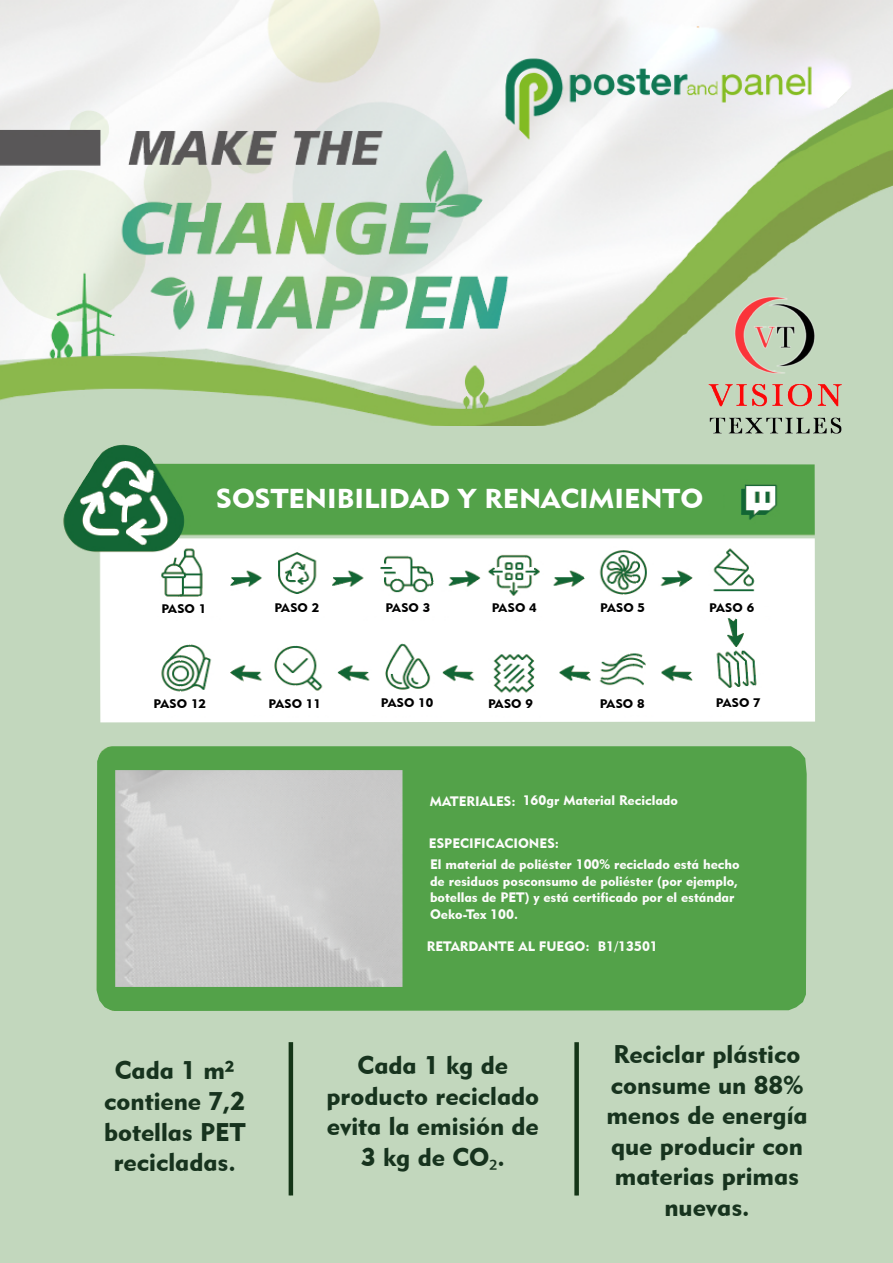
<style>
.page{position:relative;width:893px;height:1263px;background:#fff}
.page>*{position:absolute;margin:0;border:0;box-sizing:border-box;transform-origin:0 0}
.t1{font:27.3px "Geometric 415 BT Black A";color:#fff;scale:1.05 1}
.t2{font:25.5px/30.6px "Geometric 415 BT Black A";color:#17331e;text-align:center}
.t3{font:13.65px/16.5px "Geometric 415 BT Black A";color:#fcfcfa}
.t4{font:12.45px "Geometric 415 BT Black A";color:#000;scale:1.05 1}
.s1{font-family:"Myriad Pro"}
</style>
<div class="page">
<img style="left:0;top:0;width:893px;height:427px">
<div style="left:0;top:427px;width:892px;height:836px;background:#c2d7bd"></div>
<img style="left:586px;top:293px;width:307px;height:162px">
<img style="left:63px;top:445px;width:752px;height:277px">
<div style="left:206px;top:476px;width:517px;height:49px;background:#53a249"></div>
<div style="left:138px;top:607px;width:642px;height:8px;background:#fff"></div>
<div style="left:148px;top:706px;width:642px;height:9px;background:#fff"></div>
<div style="left:153px;top:599px;width:610px;height:10px;background:#fff"></div>
<div style="left:159px;top:697px;width:610px;height:9px;background:#fff"></div>
<img style="left:96px;top:746px;width:711px;height:265px">
<div style="left:420px;top:770px;width:377px;height:221px;background:#53a249"></div>
<hr style="left:289px;top:1042px;width:4px;height:153px;background:#143517">
<div style="left:574px;top:1042px;width:5px;height:153px;background:#143517"></div>
<h1 class="t1" style="left:216px;top:482px;width:465px">SOSTENIBILIDAD Y RENACIMIENTO</h1>
<p class="t4" style="left:161px;top:601px;width:44px">PASO 1</p>
<p class="t4" style="left:274px;top:600px;width:44px">PASO 2</p>
<p class="t4" style="left:385px;top:600px;width:44px">PASO 3</p>
<p class="t4" style="left:492px;top:600px;width:44px">PASO 4</p>
<p class="t4" style="left:600px;top:600px;width:44px">PASO 5</p>
<p class="t4" style="left:709px;top:600px;width:44px">PASO 6</p>
<p class="t4" style="left:154px;top:696px;width:52px">PASO 12</p>
<p class="t4" style="left:269px;top:696px;width:52px">PASO 11</p>
<p class="t4" style="left:381px;top:695px;width:52px">PASO 10</p>
<p class="t4" style="left:488px;top:696px;width:44px">PASO 9</p>
<p class="t4" style="left:600px;top:696px;width:44px">PASO 8</p>
<p class="t4" style="left:716px;top:695px;width:44px">PASO 7</p>
<p class="t3" style="left:430px;top:792px;width:249px">MATERIALES: 160gr Material Reciclado</p>
<p class="t3" style="left:429px;top:834px;width:132px">ESPECIFICACIONES:</p>
<p class="t3" style="left:430px;top:856px;width:311px">El material de poliéster 100% reciclado está hecho de residuos posconsumo de poliéster (por ejemplo, botellas de PET) y está certificado por el estándar Oeko-Tex 100.</p>
<p class="t3" style="left:427px;top:938px;width:233px">RETARDANTE AL FUEGO: B1/13501</p>
<h2 class="t2" style="left:104px;top:1055px;width:143px">Cada 1 m² contiene 7,2 botellas PET recicladas.</h2>
<h2 class="t2" style="left:327px;top:1049px;width:214px">Cada 1 kg de producto reciclado evita la emisión de<br>3 kg de CO<span class="s1">2</span>.</h2>
<h2 class="t2" style="left:606px;top:1038px;width:203px">Reciclar plástico consume un 88% menos de energía que producir con materias primas nuevas.</h2>
</div>
